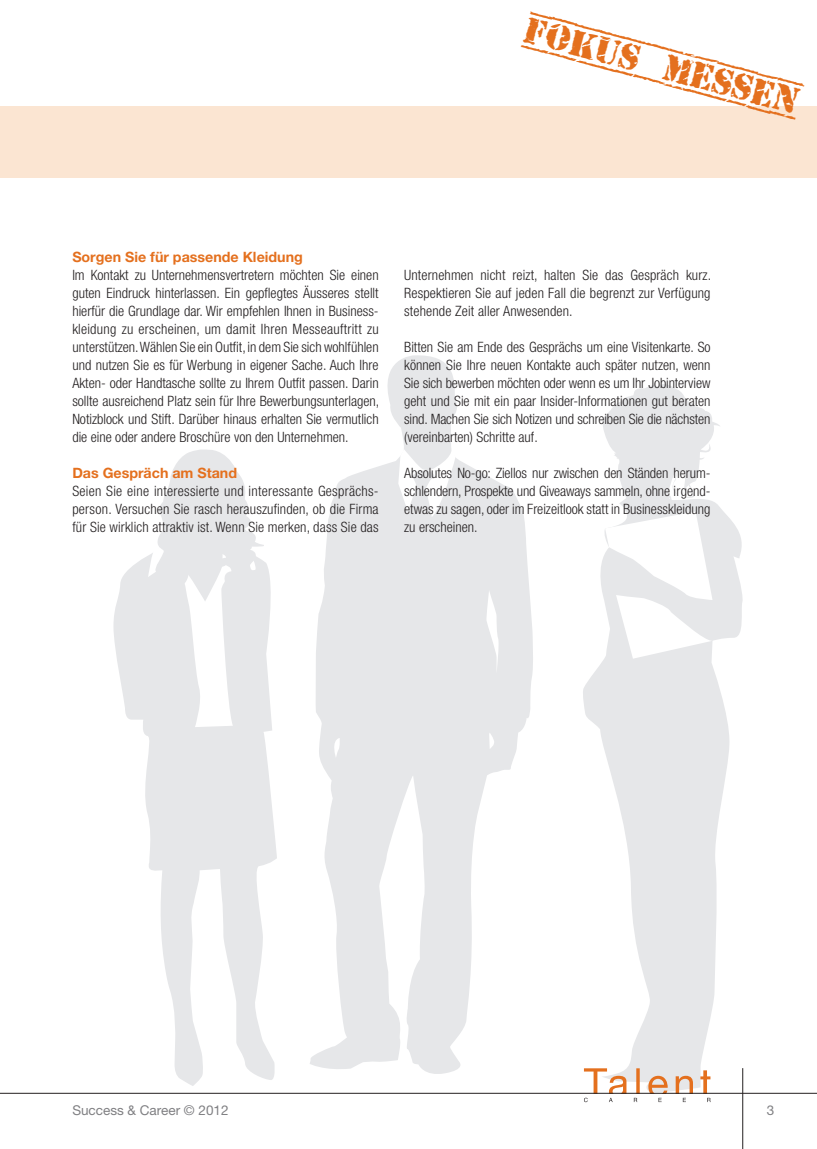
<style>
.page{position:relative;width:817px;height:1149px;background:#fff}
.page>*{position:absolute;margin:0;border:0;box-sizing:border-box;transform-origin:0 0}
.txt_ct{font:37.5px "Old Stamper";color:#e4701e}
.txt_ct-2{font:300 condensed 14.25px/18px "Helvetica Neue LT Std";color:#231f20;text-align:justify}
.titre_question{font:700 14.25px "Helvetica Neue LT Std";color:#e4701e}
.t1{font:13.5px "Helvetica Neue LT Std";color:#808083}
</style>
<div class="page">
<svg style="left:310px;top:355px;width:223px;height:719px;fill:#e6e7e9"></svg>
<svg style="left:398px;top:448px;width:57px;height:69px"></svg>
<svg style="left:486px;top:589px;width:13px;height:84px"></svg>
<svg style="left:330px;top:737px;width:10px;height:20px"></svg>
<svg style="left:489px;top:732px;width:6px;height:16px"></svg>
<svg style="left:113px;top:556px;width:164px;height:529px;fill:#e6e7e9"></svg>
<svg style="left:148px;top:449px;width:116px;height:278px"></svg>
<svg style="left:583px;top:508px;width:161px;height:584px;fill:#e6e7e9"></svg>
<svg style="left:597px;top:384px;width:123px;height:274px"></svg>
<div style="left:0;top:106px;width:816px;height:72px;background:#fbe5d2"></div>
<hr style="left:742px;top:1067px;width:1px;height:81px;background:#231f20">
<svg style="left:584px;top:1067px;width:126px;height:34px"></svg>
<hr style="left:0;top:1092px;width:816px;height:1px;background:#231f20">
<p class="txt_ct" style="left:531px;top:11px;width:284px;rotate:15deg">fokus messen</p>
<p class="titre_question" style="left:72px;top:248px;width:232px">Sorgen Sie für passende Kleidung</p>
<p class="txt_ct-2" style="left:72px;top:266px;width:308px">Im Kontakt zu Unternehmensvertretern möchten Sie einen guten Eindruck hinterlassen. Ein gepflegtes Äusseres stellt hierfür die Grundlage dar. Wir empfehlen Ihnen in Business&shy;kleidung zu erscheinen, um damit Ihren Messeauftritt zu unterstützen. Wählen Sie ein Outfit, in dem Sie sich wohlfühlen und nutzen Sie es für Werbung in eigener Sache. Auch Ihre Akten- oder Handtasche sollte zu Ihrem Outfit passen. Darin sollte ausreichend Platz sein für Ihre Bewerbungsunterlagen, Notizblock und Stift. Darüber hinaus erhalten Sie vermutlich die eine oder andere Broschüre von den Unternehmen.</p>
<p class="titre_question" style="left:72px;top:464px;width:166px">Das Gespräch am Stand</p>
<p class="txt_ct-2" style="left:72px;top:482px;width:308px">Seien Sie eine interessierte und interessante Gesprächs&shy;person. Versuchen Sie rasch herauszufinden, ob die Firma für Sie wirklich attraktiv ist. Wenn Sie merken, dass Sie das</p>
<p class="txt_ct-2" style="left:404px;top:266px;width:308px">Unternehmen nicht reizt, halten Sie das Gespräch kurz.<br>Respektieren Sie auf jeden Fall die begrenzt zur Verfügung stehende Zeit aller Anwesenden.</p>
<p class="txt_ct-2" style="left:404px;top:338px;width:308px">Bitten Sie am Ende des Gesprächs um eine Visitenkarte. So können Sie Ihre neuen Kontakte auch später nutzen, wenn Sie sich bewerben möchten oder wenn es um Ihr Jobinterview geht und Sie mit ein paar Insider-Informationen gut beraten sind. Machen Sie sich Notizen und schreiben Sie die nächsten (vereinbarten) Schritte auf.</p>
<p class="txt_ct-2" style="left:404px;top:464px;width:308px">Absolutes No-go: Ziellos nur zwischen den Ständen herum&shy;schlendern, Prospekte und Giveaways sammeln, ohne irgend&shy;etwas zu sagen, oder im Freizeitlook statt in Businesskleidung zu erscheinen.</p>
<p class="t1" style="left:72px;top:1101px;width:158px">Success &amp; Career © 2012</p>
<p class="t1" style="left:766px;top:1101px;width:9px">3</p>
</div>
